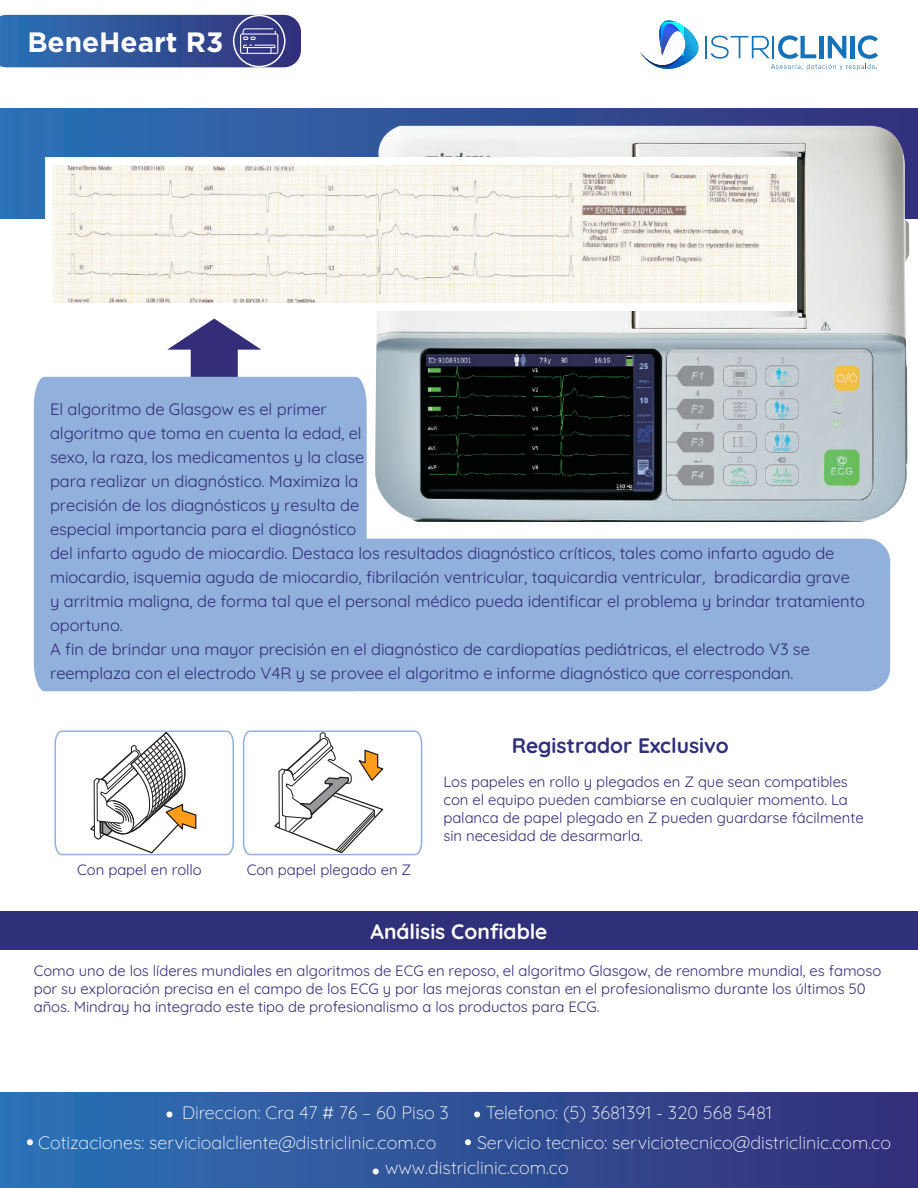
<style>
.page{position:relative;width:918px;height:1188px;background:#fff}
.page>*{position:absolute;margin:0;border:0;box-sizing:border-box;transform-origin:0 0}
.t1{font:700 27.9px "Gotham";color:#fff}
.t2{font:21px "Quicksand Light 700";color:#302f7a}
.t3{font:21px "Quicksand Light 700";color:#fff}
.t4{font:18px/26px "Quicksand Light 300";color:#fff}
.t5{font:16.5px/24px "Quicksand Light 400";letter-spacing:-.005em;color:#332d7a}
.t6{font:15px/18px "Quicksand Light 400";letter-spacing:-.005em;color:#332d7a}
</style>
<div class="page">
<div style="left:0;top:1092px;width:918px;height:96px;background:linear-gradient(to right,#2c73b7,#342f78)"></div>
<svg style="left:27px;top:1139px;width:6px;height:6px"></svg>
<svg style="left:166px;top:1112px;width:6px;height:6px"></svg>
<svg style="left:465px;top:1139px;width:6px;height:6px"></svg>
<svg style="left:373px;top:1168px;width:6px;height:6px"></svg>
<svg style="left:474px;top:1112px;width:6px;height:6px"></svg>
<svg style="left:640px;top:20px;width:238px;height:51px"></svg>
<svg style="left:0;top:15px;width:301px;height:52px;background:#38589b"></svg>
<div style="left:0;top:108px;width:918px;height:111px;background:linear-gradient(to right,#2c72b6,#34317a)"></div>
<img style="left:371px;top:126px;width:546px;height:396px">
<img style="left:427px;top:354px;width:225px;height:135px">
<div style="left:45px;top:158px;width:751px;height:153px;background:#fff"></div>
<img style="left:52px;top:166px;width:744px;height:136px">
<svg style="left:167px;top:319px;width:94px;height:58px"></svg>
<div style="left:34px;top:377px;width:333px;height:314px;background:#91b1dc"></div>
<div style="left:268px;top:539px;width:622px;height:152px;background:#91b1dc;border-radius:23px"></div>
<div style="left:0;top:911px;width:918px;height:39px;background:#302f7a"></div>
<svg style="left:54px;top:730px;width:180px;height:126px"></svg>
<svg style="left:242px;top:730px;width:181px;height:126px"></svg>
<h1 class="t1" style="left:27px;top:24px;width:198px">BeneHeart R3</h1>
<p class="t5" style="left:50px;top:396px;width:816px">El algoritmo de Glasgow es el primer<br>algoritmo que toma en cuenta la edad, el<br>sexo, la raza, los medicamentos y la clase<br>para realizar un diagnóstico. Maximiza la<br>precisión de los diagnósticos y resulta de<br>especial importancia para el diagnóstico<br>del infarto agudo de miocardio. Destaca los resultados diagnóstico críticos, tales como infarto agudo de miocardio, isquemia aguda de miocardio, fibrilación ventricular, taquicardia ventricular, bradicardia grave<br>y arritmia maligna, de forma tal que el personal médico pueda identificar el problema y brindar tratamiento oportuno.<br>A fin de brindar una mayor precisión en el diagnóstico de cardiopatías pediátricas, el electrodo V3 se reemplaza con el electrodo V4R y se provee el algoritmo e informe diagnóstico que correspondan.</p>
<p class="t2" style="left:512px;top:730px;width:218px">Registrador Exclusivo</p>
<p class="t6" style="left:77px;top:859px;width:126px">Con papel en rollo</p>
<p class="t6" style="left:247px;top:859px;width:166px">Con papel plegado en Z</p>
<p class="t6" style="left:443px;top:772px;width:422px">Los papeles en rollo y plegados en Z que sean compatibles con el equipo pueden cambiarse en cualquier momento. La palanca de papel plegado en Z pueden guardarse fácilmente sin necesidad de desarmarla.</p>
<p class="t3" style="left:371px;top:915px;width:178px">Análisis Confiable</p>
<p class="t6" style="left:34px;top:960px;width:849px">Como uno de los líderes mundiales en algoritmos de ECG en reposo, el algoritmo Glasgow, de renombre mundial, es famoso por su exploración precisa en el campo de los ECG y por las mejoras constan en el profesionalismo durante los últimos 50 años. Mindray ha integrado este tipo de profesionalismo a los productos para ECG.</p>
<p class="t4" style="left:182px;top:1097px;width:268px">Direccion: Cra 47 # 76 – 60 Piso 3</p>
<p class="t4" style="left:486px;top:1097px;width:288px">Telefono: (5) 3681391 - 320 568 5481</p>
<p class="t4" style="left:38px;top:1127px;width:400px">Cotizaciones: servicioalcliente@districlinic.com.co</p>
<p class="t4" style="left:385px;top:1127px;width:507px;text-indent:92px">Servicio tecnico: serviciotecnico@districlinic.com.co www.districlinic.com.co</p>
</div>
